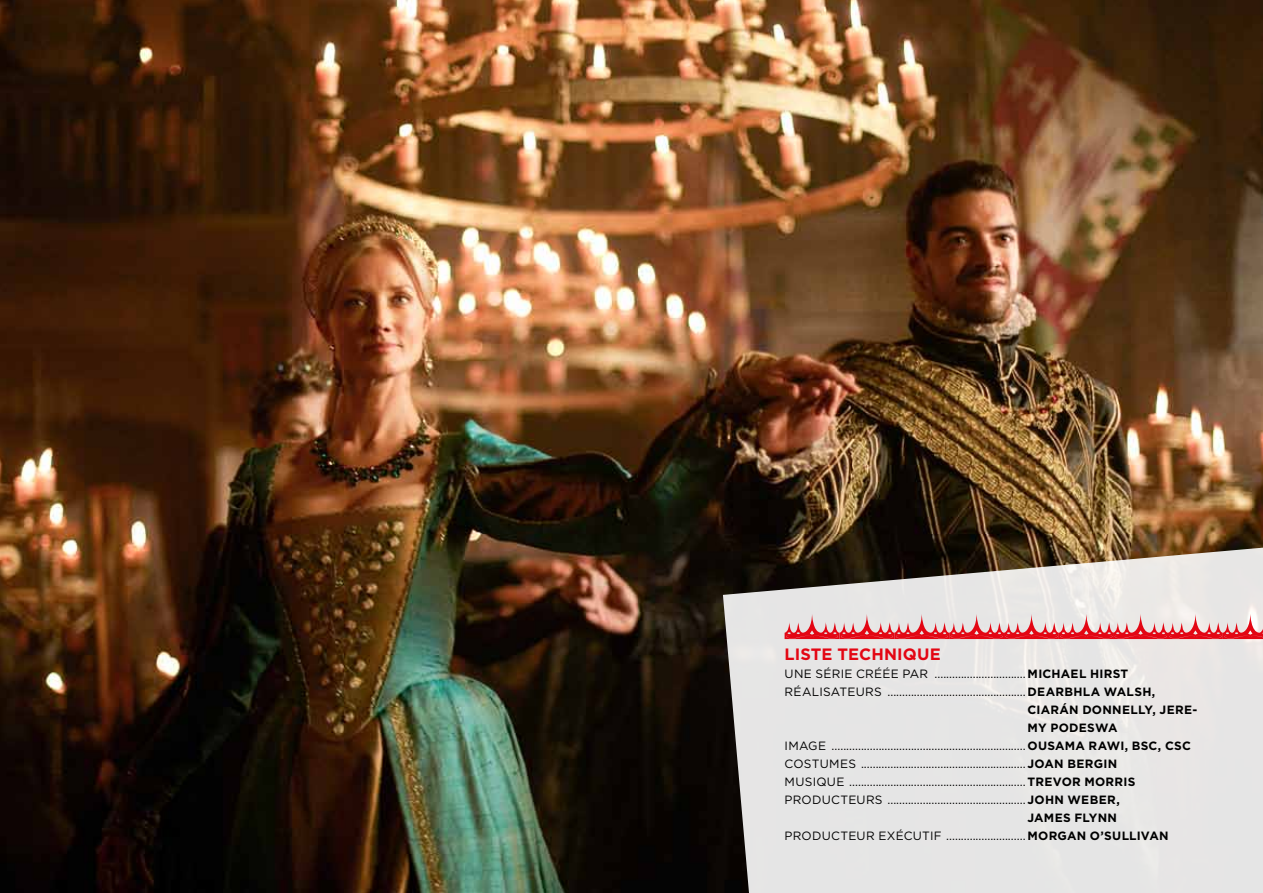
<style>
.page{position:relative;width:1263px;height:893px;background:#fff}
.page>*{position:absolute;margin:0;border:0;box-sizing:border-box;transform-origin:0 0}
.t1{font:700 16.5px "Gotham";letter-spacing:.005em;color:#e30613}
.t2{font:12px "Gotham";letter-spacing:.02em;color:#000}
.t3{font:700 12px "Gotham";letter-spacing:.025em;color:#000}
.s1{font-weight:700}
</style>
<div class="page">
<img style="left:0;top:0;width:1263px;height:893px">
<svg style="left:723px;top:540px;width:540px;height:353px;background:#d1cecc"></svg>
<svg style="left:784px;top:613px;width:479px;height:26px;background:#e79b9e"></svg>
<h1 class="t1" style="left:784px;top:643px;width:158px">LISTE TECHNIQUE</h1>
<p class="t2" style="left:784px;top:666px;width:345px">UNE SÉRIE CRÉÉE PAR ............................... <span class="s1">M ICHAEL H IRST</span></p>
<p class="t2" style="left:784px;top:684px;width:372px">RÉALISATEU RS ............................................... <span class="s1">DEARBHLA WALSH,</span></p>
<p class="t3" style="left:1027px;top:701px;width:171px">CIARÁN DONNELLY, JERE-</p>
<p class="t3" style="left:1027px;top:719px;width:91px">MY PODESWA</p>
<p class="t2" style="left:784px;top:738px;width:357px">I MAGE .................................................................. <span class="s1">OUSAMA RAWI, BSC</span></p>
<p class="t3" style="left:1158px;top:737px;width:17px">, CSC</p>
<p class="t2" style="left:784px;top:756px;width:334px">COSTU MES ........................................................ <span class="s1">JOAN BERGIN</span></p>
<p class="t2" style="left:784px;top:774px;width:352px">MUSIQU E ............................................................ <span class="s1">TREVOR MORRIS</span></p>
<p class="t2" style="left:784px;top:792px;width:337px">PRODUCTEU RS ............................................... <span class="s1">JOHN WEBER,</span></p>
<p class="t3" style="left:1027px;top:809px;width:91px">JAMES FLYNN</p>
<p class="t2" style="left:784px;top:828px;width:386px">PRODUCTEU R EXÉCUTIF ........................... <span class="s1">MORGAN O’SULLIVAN</span></p>
</div>
